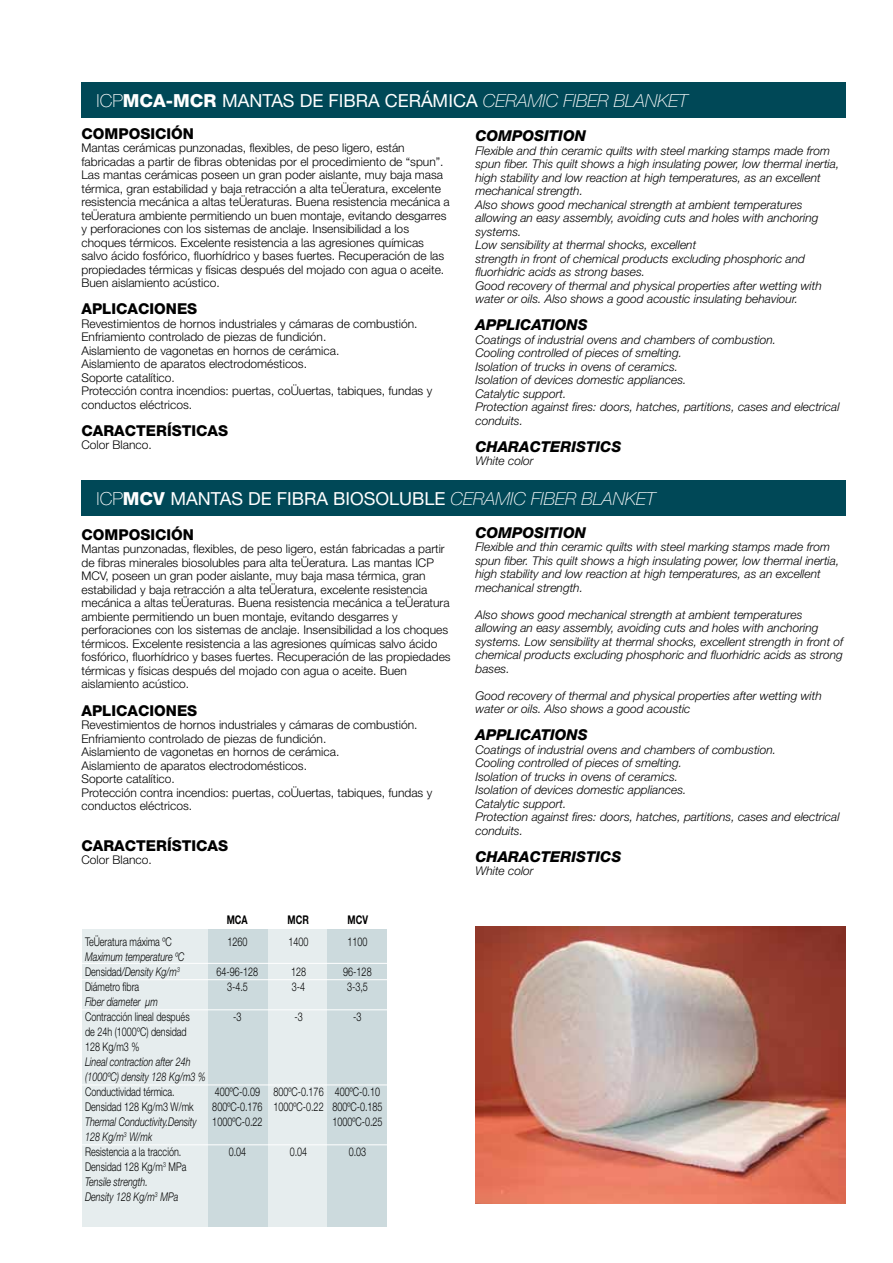
<style>
.page{position:relative;width:893px;height:1263px;background:#fff}
.page>*{position:absolute;margin:0;border:0;box-sizing:border-box;transform-origin:0 0}
.t1{font:18px "Helvetica Neue";color:#fff}
.t2{font:800 15px "Helvetica Neue";color:#000}
.t3{font:italic 800 15px "Helvetica Neue";color:#000}
.t4{font:300 12px/13.5px "Helvetica Neue";color:#000}
.t5{font:italic 300 12px/13.5px "Helvetica Neue";color:#000}
.t6{font:300 12px/15px "Helvetica Neue";color:#000;scale:.75 1}
.t7{font:italic 300 12px/15px "Helvetica Neue";color:#000;scale:.75 1}
.t8{font:700 12px "Helvetica Neue";color:#000;scale:.75 1}
.s1{font-weight:100}
.s2{font-weight:800}
.s3{font-weight:100;font-style:italic}
.s4{font-style:normal}
</style>
<div class="page">
<div style="left:265px;top:929px;width:63px;height:297px;background:#e6edee"></div>
<div style="left:82px;top:929px;width:127px;height:297px;background:#e6edee"></div>
<div style="left:209px;top:929px;width:59px;height:297px;background:#ccdadd"></div>
<div style="left:327px;top:929px;width:60px;height:297px;background:#ccdadd"></div>
<hr style="left:81px;top:963px;width:308px;height:1px;background:#fff">
<hr style="left:81px;top:979px;width:308px;height:1px;background:#fff">
<hr style="left:81px;top:1009px;width:308px;height:1px;background:#fff">
<hr style="left:81px;top:1084px;width:308px;height:1px;background:#fff">
<hr style="left:81px;top:1144px;width:308px;height:1px;background:#fff">
<div style="left:81px;top:82px;width:764px;height:35px;background:#004857"></div>
<div style="left:81px;top:481px;width:764px;height:35px;background:#004857"></div>
<img style="left:475px;top:926px;width:370px;height:278px">
<h1 class="t1" style="left:97px;top:90px;width:593px"><span class="s1">ICP</span><span class="s2">MCA-MCR</span> MANTAS DE FIBRA CERÁMICA <span class="s3">CERAMIC FIBER BLANKET</span></h1>
<p class="t3" style="left:475px;top:127px;width:112px">COMPOSITION</p>
<p class="t5" style="left:475px;top:144px;width:365px">Flexible and thin ceramic quilts with steel marking stamps made from spun fiber. This quilt shows a high insulating power, low thermal inertia, high stability and low reaction at high temperatures, as an excellent mechanical strength.<br>Also shows good mechanical strength at ambient temperatures allowing an easy assembly, avoiding cuts and holes with anchoring systems.<br>Low sensibility at thermal shocks, excellent<br>strength in front of chemical products excluding phosphoric and fluorhidric acids as strong bases.<br>Good recovery of thermal and physical properties after wetting with water or oils. Also shows a good acoustic insulating behaviour.</p>
<p class="t3" style="left:475px;top:316px;width:114px">APPLICATIONS</p>
<p class="t5" style="left:475px;top:333px;width:366px">Coatings of industrial ovens and chambers of combustion.<br>Cooling controlled of pieces of smelting.<br>Isolation of trucks in ovens of ceramics.<br>Isolation of devices domestic appliances.<br>Catalytic support.<br>Protection against fires: doors, hatches, partitions, cases and electrical conduits.</p>
<p class="t3" style="left:475px;top:438px;width:147px">CHARACTERISTICS</p>
<p class="t5" style="left:475px;top:454px;width:60px">White color</p>
<p class="t2" style="left:81px;top:124px;width:114px">COMPOSICIÓN</p>
<p class="t4" style="left:81px;top:141px;width:370px">Mantas cerámicas punzonadas, flexibles, de peso ligero, están fabricadas a partir de fibras obtenidas por el procedimiento de “spun”.<br>Las mantas cerámicas poseen un gran poder aislante, muy baja masa térmica, gran estabilidad y baja retracción a alta temperatura, excelente resistencia mecánica a altas temperaturas. Buena resistencia mecánica a temperatura ambiente permitiendo un buen montaje, evitando desgarres y perforaciones con los sistemas de anclaje. Insensibilidad a los choques térmicos. Excelente resistencia a las agresiones químicas salvo ácido fosfórico, fluorhídrico y bases fuertes. Recuperación de las propiedades térmicas y físicas después del mojado con agua o aceite.<br>Buen aislamiento acústico.</p>
<p class="t2" style="left:81px;top:300px;width:117px">APLICACIONES</p>
<p class="t4" style="left:81px;top:316px;width:352px">Revestimientos de hornos industriales y cámaras de combustión.<br>Enfriamiento controlado de piezas de fundición.<br>Aislamiento de vagonetas en hornos de cerámica.<br>Aislamiento de aparatos electrodomésticos.<br>Soporte catalítico.<br>Protección contra incendios: puertas, compuertas, tabiques, fundas y conductos eléctricos.</p>
<p class="t2" style="left:81px;top:421px;width:148px">CARACTERÍSTICAS</p>
<p class="t4" style="left:81px;top:438px;width:72px">Color Blanco.</p>
<h1 class="t1" style="left:97px;top:488px;width:560px"><span class="s1">ICP</span><span class="s2">MCV</span> MANTAS DE FIBRA BIOSOLUBLE <span class="s3">CERAMIC FIBER BLANKET</span></h1>
<p class="t2" style="left:81px;top:526px;width:114px">COMPOSICIÓN</p>
<p class="t4" style="left:81px;top:542px;width:371px">Mantas punzonadas, flexibles, de peso ligero, están fabricadas a partir de fibras minerales biosolubles para alta temperatura. Las mantas ICP MCV, poseen un gran poder aislante, muy baja masa térmica, gran estabilidad y baja retracción a alta temperatura, excelente resistencia mecánica a altas temperaturas. Buena resistencia mecánica a temperatura ambiente permitiendo un buen montaje, evitando desgarres y perforaciones con los sistemas de anclaje. Insensibilidad a los choques térmicos. Excelente resistencia a las agresiones químicas salvo ácido fosfórico, fluorhídrico y bases fuertes. Recuperación de las propiedades térmicas y físicas después del mojado con agua o aceite. Buen aislamiento acústico.</p>
<p class="t2" style="left:81px;top:701px;width:117px">APLICACIONES</p>
<p class="t4" style="left:81px;top:718px;width:352px">Revestimientos de hornos industriales y cámaras de combustión.<br>Enfriamiento controlado de piezas de fundición.<br>Aislamiento de vagonetas en hornos de cerámica.<br>Aislamiento de aparatos electrodomésticos.<br>Soporte catalítico.<br>Protección contra incendios: puertas, compuertas, tabiques, fundas y conductos eléctricos.</p>
<p class="t2" style="left:81px;top:836px;width:148px">CARACTERÍSTICAS</p>
<p class="t4" style="left:81px;top:853px;width:72px">Color Blanco.</p>
<p class="t8" style="left:227px;top:912px;width:29px">MCA</p>
<p class="t8" style="left:288px;top:912px;width:30px">MCR</p>
<p class="t8" style="left:348px;top:912px;width:29px">MCV</p>
<p class="t6" style="left:289px;top:933px;width:28px">1400</p>
<p class="t6" style="left:291px;top:963px;width:22px">128<br>3-4</p>
<p class="t6" style="left:294px;top:1008px;width:13px">-3</p>
<p class="t6" style="left:85px;top:933px;width:117px">Temperatura máxima ºC</p>
<p class="t7" style="left:85px;top:948px;width:134px">Maximum temperature ºC<br><span class="s4">Densidad</span>/Density Kg/m<sup>3<br></sup><span class="s4">Diámetro fibra</span></p>
<p class="t7" style="left:85px;top:993px;width:99px">Fiber diameter µm</p>
<p class="t6" style="left:85px;top:1008px;width:141px">Contracción lineal después de 24h (1000ºC) densidad<br>128 Kg/m3 %</p>
<p class="t7" style="left:85px;top:1053px;width:162px">Lineal contraction after 24h (1000ºC) density 128 Kg/m3 %</p>
<p class="t6" style="left:85px;top:1083px;width:146px">Conductividad térmica.<br>Densidad 128 Kg/m3 W/mk</p>
<p class="t7" style="left:85px;top:1113px;width:150px">Thermal Conductivity.Density<br>128 Kg/m<sup>3</sup> W/mk<br><span class="s4">Resistencia a la tracción.<br>Densidad 128 Kg/m</span><sup>3</sup> <span class="s4">MPa<br></span>Tensile strength.<br>Density 128 Kg/m<sup>3</sup> MPa</p>
<p class="t6" style="left:227px;top:933px;width:28px">1260</p>
<p class="t6" style="left:217px;top:963px;width:57px;text-align:center">64-96-128<br>3-4.5</p>
<p class="t6" style="left:233px;top:1008px;width:13px">-3</p>
<p class="t6" style="left:347px;top:933px;width:28px">1100</p>
<p class="t6" style="left:343px;top:963px;width:39px;text-align:center">96-128<br>3-3,5</p>
<p class="t6" style="left:353px;top:1008px;width:13px">-3</p>
<p class="t6" style="left:212px;top:1083px;width:68px">400ºC-0.09<br>800ºC-0.176<br>1000ºC-0.22</p>
<p class="t6" style="left:229px;top:1143px;width:25px">0.04</p>
<p class="t6" style="left:273px;top:1083px;width:68px">800ºC-0.176<br>1000ºC-0.22</p>
<p class="t6" style="left:290px;top:1143px;width:25px">0.04</p>
<p class="t6" style="left:332px;top:1083px;width:68px">400ºC-0.10<br>800ºC-0.185<br>1000ºC-0.25</p>
<p class="t6" style="left:349px;top:1143px;width:25px">0.03</p>
<p class="t3" style="left:475px;top:523px;width:112px">COMPOSITION</p>
<p class="t5" style="left:475px;top:540px;width:365px">Flexible and thin ceramic quilts with steel marking stamps made from spun fiber. This quilt shows a high insulating power, low thermal inertia, high stability and low reaction at high temperatures, as an excellent mechanical strength.</p>
<p class="t5" style="left:475px;top:607px;width:369px">Also shows good mechanical strength at ambient temperatures allowing an easy assembly, avoiding cuts and holes with anchoring systems. Low sensibility at thermal shocks, excellent strength in front of chemical products excluding phosphoric and fluorhidric acids as strong bases.</p>
<p class="t5" style="left:475px;top:688px;width:348px">Good recovery of thermal and physical properties after wetting with water or oils. Also shows a good acoustic</p>
<p class="t3" style="left:475px;top:726px;width:114px">APPLICATIONS</p>
<p class="t5" style="left:475px;top:742px;width:366px">Coatings of industrial ovens and chambers of combustion.<br>Cooling controlled of pieces of smelting.<br>Isolation of trucks in ovens of ceramics.<br>Isolation of devices domestic appliances.<br>Catalytic support.<br>Protection against fires: doors, hatches, partitions, cases and electrical conduits.</p>
<p class="t3" style="left:475px;top:847px;width:147px">CHARACTERISTICS</p>
<p class="t5" style="left:475px;top:864px;width:60px">White color</p>
</div>
